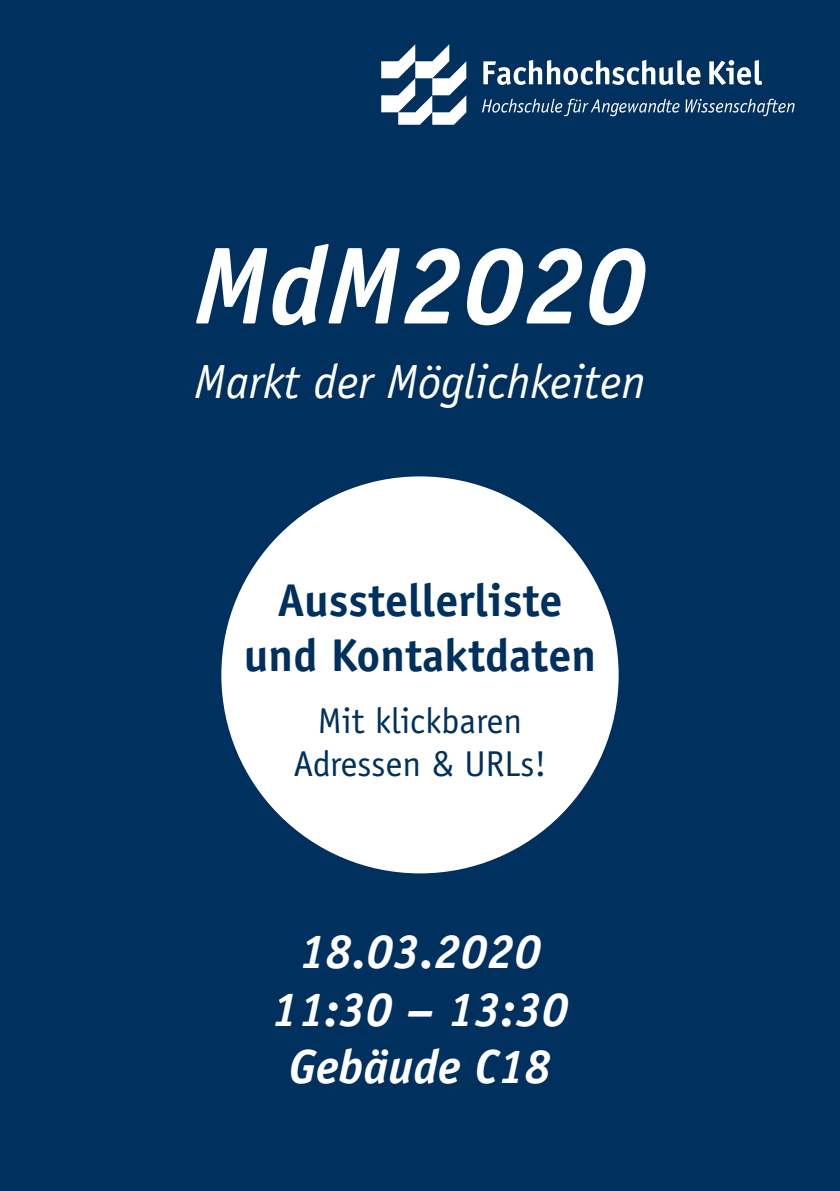
<style>
.page{position:relative;width:840px;height:1191px;background:#fff}
.page>*{position:absolute;margin:0;border:0;box-sizing:border-box;transform-origin:0 0}
.t1{font:italic 700 109.8px "Officina Sans Std";color:#fff}
.t2{font:italic 700 48px "Officina Sans Std";color:#fff}
.t3{font:italic 48px "Officina Sans Std";color:#fff}
.t4{font:700 46px "Officina Sans Std";color:#00305d}
.t5{font:36px/43.2px "Officina Sans Std";color:#00305d;text-align:center}
</style>
<div class="page">
<div style="left:0;top:0;width:839px;height:1191px;background:#00305d"></div>
<svg style="left:381px;top:44px;width:85px;height:81px"></svg>
<svg style="left:483px;top:60px;width:217px;height:25px"></svg>
<svg style="left:709px;top:60px;width:52px;height:25px"></svg>
<svg style="left:482px;top:99px;width:312px;height:17px"></svg>
<div style="left:221px;top:476px;width:397px;height:397px;background:#fff;border-radius:50%"></div>
<p class="t1" style="left:194px;top:220px;width:453px">MdM2020</p>
<p class="t3" style="left:194px;top:354px;width:452px">Markt der Möglichkeiten</p>
<p class="t4" style="left:277px;top:571px;width:286px">Ausstellerliste</p>
<p class="t4" style="left:244px;top:627px;width:353px">und Kontaktdaten</p>
<p class="t5" style="left:293px;top:699px;width:254px">Mit klickbaren<br>Adressen &amp; URLs!</p>
<p class="t2" style="left:299px;top:922px;width:243px">18.03.2020</p>
<p class="t2" style="left:271px;top:980px;width:299px">11:30 – 13:30</p>
<p class="t2" style="left:288px;top:1038px;width:264px">Gebäude C18</p>
</div>
